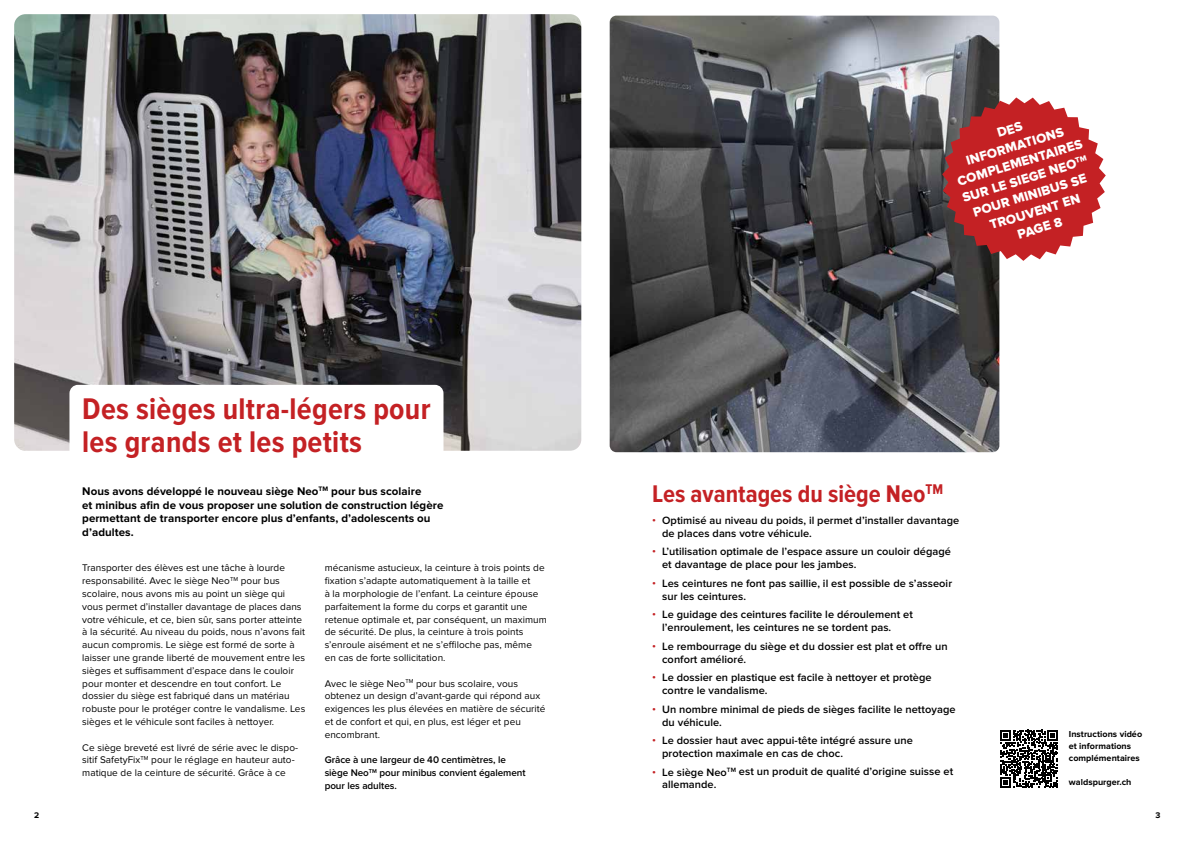
<style>
.page{position:relative;width:1191px;height:842px;background:#fff}
.page>*{position:absolute;margin:0;border:0;box-sizing:border-box;transform-origin:0 0}
.t1{font:700 31px/33px "Proxima Nova Cond";letter-spacing:.01em;color:#c42124}
.t2{font:700 25px "Proxima Nova Cond";color:#c42124}
.t3{font:13.5px/17.2px "Proxima Nova Extrabld";color:#fff;text-align:center}
.t4{font:700 11.5px/13.5px "Proxima Nova";letter-spacing:.005em;color:#000}
.t5{font:600 11px/13px "Proxima Nova";letter-spacing:.005em;color:#000}
.t6{font:10px/12.8px "Proxima Nova";letter-spacing:.005em;color:#000}
.t7{font:600 10px/12.8px "Proxima Nova";letter-spacing:-.005em;color:#000}
.t8{font:700 9px/12px "Proxima Nova";letter-spacing:.005em;color:#000}
.t9{font:700 8.5px "Proxima Nova";color:#000}
.s1{color:#c42124}
</style>
<div class="page">
<img style="left:609px;top:16px;width:390px;height:436px">
<img style="left:14px;top:14px;width:567px;height:437px">
<div style="left:69px;top:385px;width:374px;height:90px;background:#fff;border-radius:9px"></div>
<svg style="left:942px;top:97px;width:163px;height:164px;background:#bd4749"></svg>
<svg style="left:1000px;top:730px;width:58px;height:58px"></svg>
<h1 class="t1" style="left:82px;top:393px;width:350px">Des sièges ultra-légers pour les grands et les petits</h1>
<p class="t4" style="left:82px;top:485px;width:362px">Nous avons développé le nouveau siège Neo<sup>TM</sup> pour bus scolaire<br>et minibus afin de vous proposer une solution de construction légère permettant de transporter encore plus d’enfants, d’adolescents ou d’adultes.</p>
<p class="t6" style="left:82px;top:562px;width:225px">Transporter des élèves est une tâche à lourde responsabilité. Avec le siège Neo<sup>TM</sup> pour bus scolaire, nous avons mis au point un siège qui vous permet d’installer davantage de places dans votre véhicule, et ce, bien sûr, sans porter atteinte à la sécurité. Au niveau du poids, nous n’avons fait aucun compromis. Le siège est formé de sorte à laisser une grande liberté de mouvement entre les sièges et suffisamment d’espace dans le couloir pour monter et descendre en tout confort. Le dossier du siège est fabriqué dans un matériau robuste pour le protéger contre le vandalisme. Les sièges et le véhicule sont faciles à nettoyer.</p>
<p class="t6" style="left:82px;top:741px;width:217px">Ce siège breveté est livré de série avec le dispo&shy;sitif SafetyFix<sup>TM</sup> pour le réglage en hauteur auto&shy;matique de la ceinture de sécurité. Grâce à ce</p>
<p class="t6" style="left:325px;top:562px;width:224px">mécanisme astucieux, la ceinture à trois points de fixation s’adapte automatiquement à la taille et<br>à la morphologie de l’enfant. La ceinture épouse parfaitement la forme du corps et garantit une retenue optimale et, par conséquent, un maximum de sécurité. De plus, la ceinture à trois points s’enroule aisément et ne s’effiloche pas, même<br>en cas de forte sollicitation.</p>
<p class="t6" style="left:325px;top:677px;width:222px">Avec le siège Neo<sup>TM</sup> pour bus scolaire, vous obtenez un design d’avant-garde qui répond aux exigences les plus élevées en matière de sécurité et de confort et qui, en plus, est léger et peu encombrant.</p>
<p class="t7" style="left:325px;top:754px;width:202px">Grâce à une largeur de 40 centimètres, le siège Neo<sup>TM</sup> pour minibus convient également pour les adultes.</p>
<h3 class="t3" style="left:945px;top:141px;width:132px;rotate:-17deg">DES<br>INFORMATIONS<br>COMPLEMENTAIRES<br>SUR LE SIEGE NEO<sup>TM<br></sup>POUR MINIBUS SE<br>TROUVENT EN<br>PAGE 8</h3>
<h2 class="t2" style="left:652px;top:480px;width:292px">Les avantages du siège Neo<sup>TM</sup></h2>
<p class="t5" style="left:662px;top:514px;width:299px;text-indent:-10px"><span class="s1">•</span> Optimisé au niveau du poids, il permet d’installer davantage de places dans votre véhicule.</p>
<p class="t5" style="left:662px;top:545px;width:290px;text-indent:-10px"><span class="s1">•</span> L’utilisation optimale de l’espace assure un couloir dégagé et davantage de place pour les jambes.</p>
<p class="t5" style="left:662px;top:577px;width:291px;text-indent:-10px"><span class="s1">•</span> Les ceintures ne font pas saillie, il est possible de s’asseoir sur les ceintures.</p>
<p class="t5" style="left:662px;top:608px;width:252px;text-indent:-10px"><span class="s1">•</span> Le guidage des ceintures facilite le déroulement et l’enroulement, les ceintures ne se tordent pas.</p>
<p class="t5" style="left:662px;top:640px;width:287px;text-indent:-10px"><span class="s1">•</span> Le rembourrage du siège et du dossier est plat et offre un confort amélioré.</p>
<p class="t5" style="left:662px;top:671px;width:271px;text-indent:-10px"><span class="s1">•</span> Le dossier en plastique est facile à nettoyer et protège contre le vandalisme.</p>
<p class="t5" style="left:662px;top:703px;width:295px;text-indent:-10px"><span class="s1">•</span> Un nombre minimal de pieds de sièges facilite le nettoyage du véhicule.</p>
<p class="t5" style="left:662px;top:734px;width:252px;text-indent:-10px"><span class="s1">•</span> Le dossier haut avec appui-tête intégré assure une protection maximale en cas de choc.</p>
<p class="t5" style="left:662px;top:765px;width:292px;text-indent:-10px"><span class="s1">•</span> Le siège Neo<sup>TM</sup> est un produit de qualité d’origine suisse et allemande.</p>
<p class="t8" style="left:1068px;top:728px;width:75px">Instructions vidéo et informations complémentaires</p>
<p class="t8" style="left:1068px;top:776px;width:64px">waldspurger.ch</p>
<p class="t9" style="left:34px;top:810px;width:7px">2</p>
<p class="t9" style="left:1155px;top:810px;width:6px">3</p>
</div>
